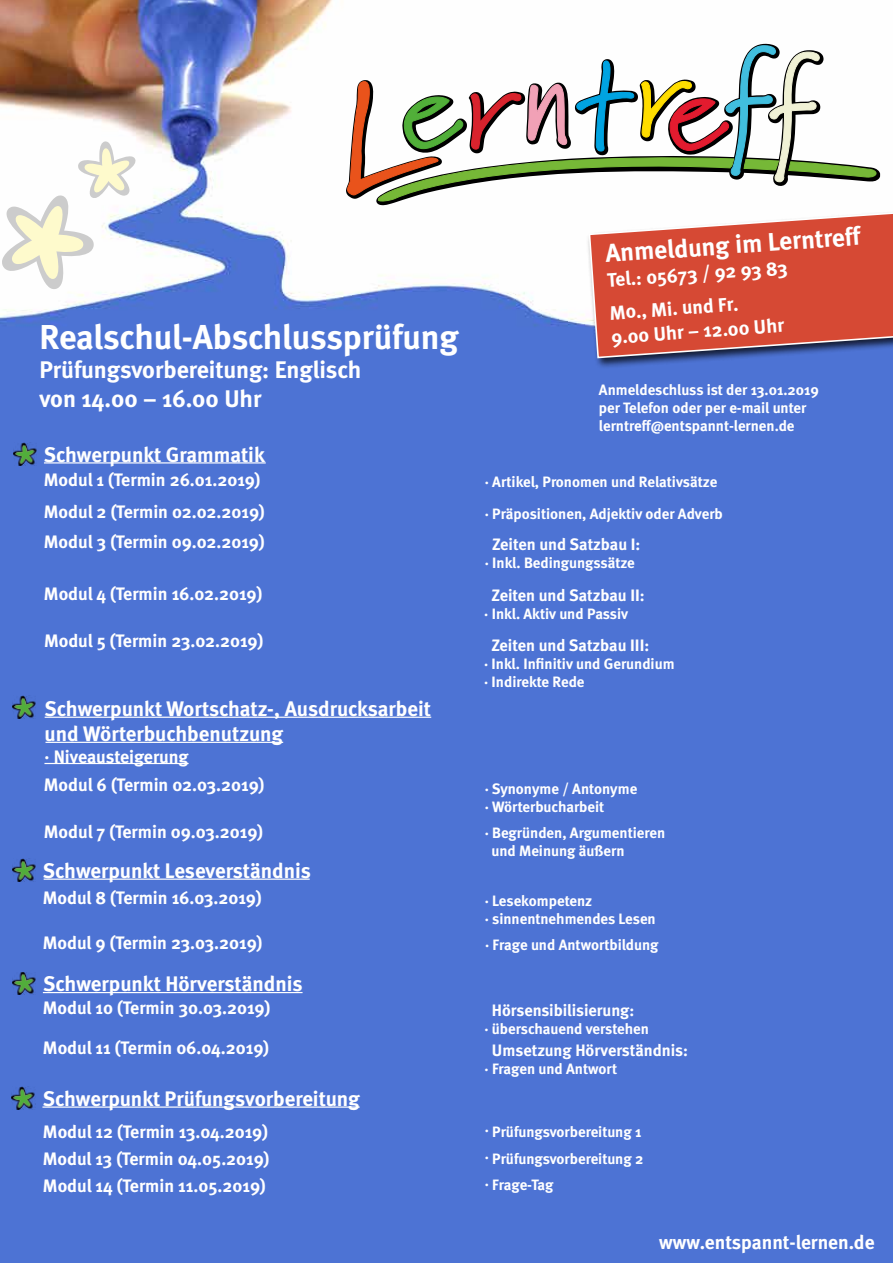
<style>
.page{position:relative;width:893px;height:1263px;background:#fff}
.page>*{position:absolute;margin:0;border:0;box-sizing:border-box;transform-origin:0 0}
.t1{font:700 34.5px "Meta";letter-spacing:-.005em;color:#fff}
.t2{font:700 25.5px "Meta";color:#fff}
.t3{font:700 24px/28.8px "Meta";color:#fff}
.t4{font:700 21px/25.2px "Meta";color:#fff}
.t5{font:700 19.5px/32.8px "Meta";color:#fff}
.t6{font:700 18px "Meta";color:#fff}
.t7{font:700 16.5px "Meta";color:#fff}
.t8{font:700 15px/18px "Meta";color:#fff}
</style>
<div class="page">
<img style="left:0;top:0;width:893px;height:1263px">
<svg style="left:2px;top:141px;width:134px;height:148px"></svg>
<img style="left:12px;top:696px;width:24px;height:22px">
<img style="left:13px;top:443px;width:23px;height:22px">
<img style="left:12px;top:859px;width:24px;height:22px">
<hr style="left:45px;top:717px;width:386px;height:1px;background:#fff">
<hr style="left:45px;top:742px;width:238px;height:1px;background:#fff">
<hr style="left:44px;top:878px;width:266px;height:2px;background:#fff">
<hr style="left:44px;top:763px;width:145px;height:1px;background:#fff">
<hr style="left:44px;top:462px;width:222px;height:1px;background:#fff">
<img style="left:12px;top:972px;width:24px;height:23px">
<hr style="left:43px;top:992px;width:260px;height:1px;background:#fff">
<img style="left:12px;top:1087px;width:23px;height:22px">
<hr style="left:42px;top:1106px;width:318px;height:2px;background:#fff">
<svg style="left:376px;top:44px;width:504px;height:161px"></svg>
<svg style="left:346px;top:45px;width:530px;height:157px"></svg>
<div style="left:586px;top:208px;width:307px;height:161px;background:#000;opacity:.75"></div>
<svg style="left:588px;top:209px;width:305px;height:150px;background:#ce6055"></svg>
<h1 class="t1" style="left:39px;top:316px;width:421px">Realschul-Abschlussprüfung</h1>
<h3 class="t3" style="left:39px;top:355px;width:323px">Prüfungsvorbereitung: Englisch von 14.00 – 16.00 Uhr</h3>
<h2 class="t2" style="left:604px;top:238px;width:257px;rotate:-4deg">Anmeldung im Lerntreff</h2>
<h3 class="t5" style="left:606px;top:263px;width:182px;rotate:-4deg">Tel.: 05673 / 92 93 83<br>Mo., Mi. und Fr.</h3>
<h3 class="t5" style="left:610px;top:320px;width:175px;rotate:-4deg">9.00 Uhr – 12.00 Uhr</h3>
<p class="t8" style="left:599px;top:381px;width:221px">Anmeldeschluss ist der 13.01.2019 per Telefon oder per e-mail unter lerntreff@entspannt-lernen.de</p>
<h3 class="t4" style="left:44px;top:442px;width:222px">Schwerpunkt Grammatik</h3>
<p class="t6" style="left:44px;top:469px;width:218px">Modul 1 (Termin 26.01.2019)</p>
<p class="t8" style="left:485px;top:473px;width:234px">. Artikel, Pronomen und Relativsätze</p>
<p class="t6" style="left:44px;top:501px;width:222px">Modul 2 (Termin 02.02.2019)</p>
<p class="t8" style="left:485px;top:505px;width:240px">. Präpositionen, Adjektiv oder Adverb</p>
<p class="t6" style="left:44px;top:531px;width:222px">Modul 3 (Termin 09.02.2019)</p>
<p class="t7" style="left:492px;top:534px;width:150px">Zeiten und Satzbau I:</p>
<p class="t8" style="left:485px;top:554px;width:152px">. Inkl. Bedingungssätze</p>
<p class="t6" style="left:44px;top:583px;width:220px">Modul 4 (Termin 16.02.2019)</p>
<p class="t6" style="left:44px;top:629px;width:221px">Modul 5 (Termin 23.02.2019)</p>
<h3 class="t4" style="left:45px;top:696px;width:388px">Schwerpunkt Wortschatz-, Ausdrucksarbeit und Wörterbuchbenutzung</h3>
<p class="t6" style="left:45px;top:746px;width:145px">. Niveausteigerung</p>
<p class="t7" style="left:491px;top:585px;width:155px">Zeiten und Satzbau II:</p>
<p class="t8" style="left:484px;top:604px;width:145px">. Inkl. Aktiv und Passiv</p>
<p class="t7" style="left:491px;top:635px;width:159px">Zeiten und Satzbau III:</p>
<p class="t8" style="left:484px;top:654px;width:192px">. Inkl. Infinitiv und Gerundium . Indirekte Rede</p>
<p class="t6" style="left:44px;top:774px;width:222px">Modul 6 (Termin 02.03.2019)</p>
<p class="t8" style="left:485px;top:779px;width:154px">. Synonyme / Antonyme . Wörterbucharbeit</p>
<p class="t6" style="left:44px;top:821px;width:221px">Modul 7 (Termin 09.03.2019)</p>
<p class="t8" style="left:491px;top:823px;width:175px;text-indent:-7px">. Begründen, Argumentieren und Meinung äußern</p>
<p class="t6" style="left:43px;top:887px;width:220px">Modul 8 (Termin 16.03.2019)</p>
<p class="t8" style="left:485px;top:891px;width:172px">. Lesekompetenz<br>. sinnentnehmendes Lesen</p>
<p class="t6" style="left:43px;top:932px;width:221px">Modul 9 (Termin 23.03.2019)</p>
<h3 class="t4" style="left:43px;top:858px;width:269px">Schwerpunkt Leseverständnis</h3>
<p class="t8" style="left:485px;top:936px;width:175px">. Frage und Antwortbildung</p>
<h3 class="t4" style="left:43px;top:971px;width:261px">Schwerpunkt Hörverständnis</h3>
<p class="t6" style="left:43px;top:997px;width:229px">Modul 10 (Termin 30.03.2019)</p>
<p class="t7" style="left:492px;top:1000px;width:144px">Hörsensibilisierung:</p>
<p class="t8" style="left:484px;top:1020px;width:166px">. überschauend verstehen</p>
<p class="t6" style="left:43px;top:1037px;width:228px">Modul 11 (Termin 06.04.2019)</p>
<p class="t7" style="left:492px;top:1040px;width:198px">Umsetzung Hörverständnis:</p>
<p class="t8" style="left:484px;top:1060px;width:134px">. Fragen und Antwort</p>
<h3 class="t4" style="left:43px;top:1086px;width:318px">Schwerpunkt Prüfungsvorbereitung</h3>
<p class="t6" style="left:43px;top:1121px;width:226px">Modul 12 (Termin 13.04.2019)</p>
<p class="t8" style="left:485px;top:1122px;width:158px">. Prüfungsvorbereitung 1</p>
<p class="t6" style="left:43px;top:1148px;width:228px">Modul 13 (Termin 04.05.2019)</p>
<p class="t8" style="left:485px;top:1145px;width:160px;line-height:26.5px">. Prüfungsvorbereitung 2 . Frage-Tag</p>
<p class="t6" style="left:43px;top:1175px;width:224px">Modul 14 (Termin 11.05.2019)</p>
<h3 class="t5" style="left:659px;top:1226px;width:217px">www.entspannt-lernen.de</h3>
</div>
